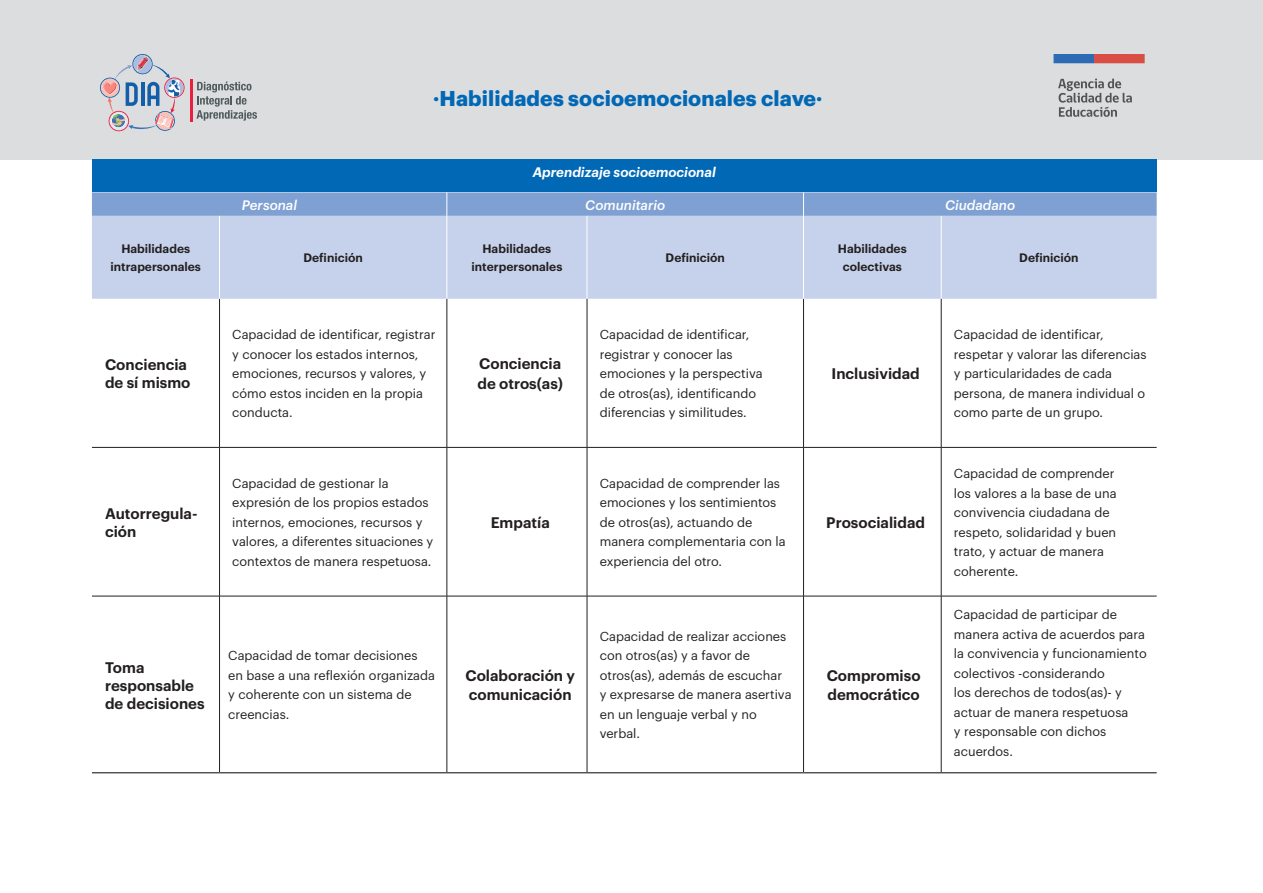
<style>
.page{position:relative;width:1263px;height:893px;background:#fff}
.page>*{position:absolute;margin:0;border:0;box-sizing:border-box;transform-origin:0 0}
.t1{font:700 21px "Graphik";letter-spacing:.005em;color:#0168b5}
.t2{font:600 15px/18px "Graphik";color:#231f20}
.t3{font:italic 500 13.5px "Graphik";color:#fff}
.t4{font:italic 600 13.5px "Graphik";color:#fff}
.t5{font:12.75px/19.5px "Graphik";color:#231f20}
.t6{font:600 12px/18px "Graphik";color:#231f20;text-align:center}
</style>
<div class="page">
<div style="left:0;top:0;width:1263px;height:160px;background:#dcdddf"></div>
<div style="left:92px;top:159px;width:1065px;height:33px;background:#0168b5"></div>
<div style="left:92px;top:216px;width:1065px;height:83px;background:#c6d2eb"></div>
<svg style="left:92px;top:192px;width:1065px;height:24px;background:#81a2d4"></svg>
<hr style="left:219px;top:299px;width:1px;height:148px;background:#231f20">
<hr style="left:447px;top:299px;width:1px;height:148px;background:#231f20">
<hr style="left:587px;top:299px;width:1px;height:148px;background:#231f20">
<hr style="left:803px;top:299px;width:1px;height:148px;background:#231f20">
<hr style="left:941px;top:299px;width:1px;height:148px;background:#231f20">
<hr style="left:92px;top:447px;width:128px;height:1px;background:#231f20">
<hr style="left:219px;top:448px;width:1px;height:148px;background:#231f20">
<hr style="left:220px;top:447px;width:227px;height:1px;background:#231f20">
<hr style="left:447px;top:448px;width:1px;height:148px;background:#231f20">
<hr style="left:447px;top:447px;width:140px;height:1px;background:#231f20">
<hr style="left:587px;top:447px;width:216px;height:1px;background:#231f20">
<hr style="left:803px;top:447px;width:138px;height:1px;background:#231f20">
<hr style="left:587px;top:448px;width:1px;height:148px;background:#231f20">
<hr style="left:803px;top:448px;width:1px;height:148px;background:#231f20">
<hr style="left:941px;top:448px;width:1px;height:148px;background:#231f20">
<hr style="left:941px;top:447px;width:216px;height:1px;background:#231f20">
<hr style="left:219px;top:596px;width:1px;height:176px;background:#231f20">
<hr style="left:447px;top:596px;width:1px;height:176px;background:#231f20">
<hr style="left:587px;top:596px;width:1px;height:176px;background:#231f20">
<hr style="left:803px;top:596px;width:1px;height:176px;background:#231f20">
<hr style="left:941px;top:596px;width:1px;height:176px;background:#231f20">
<hr style="left:219px;top:216px;width:1px;height:83px;background:#fff">
<hr style="left:447px;top:216px;width:1px;height:83px;background:#fff">
<hr style="left:587px;top:216px;width:1px;height:83px;background:#fff">
<hr style="left:803px;top:216px;width:1px;height:83px;background:#fff">
<hr style="left:941px;top:216px;width:1px;height:83px;background:#fff">
<hr style="left:92px;top:596px;width:128px;height:1px;background:#231f20">
<hr style="left:220px;top:596px;width:227px;height:1px;background:#231f20">
<hr style="left:447px;top:596px;width:140px;height:1px;background:#231f20">
<hr style="left:587px;top:596px;width:216px;height:1px;background:#231f20">
<hr style="left:803px;top:596px;width:138px;height:1px;background:#231f20">
<hr style="left:941px;top:596px;width:216px;height:1px;background:#231f20">
<hr style="left:92px;top:772px;width:128px;height:1px;background:#231f20">
<hr style="left:220px;top:772px;width:227px;height:1px;background:#231f20">
<hr style="left:447px;top:772px;width:140px;height:1px;background:#231f20">
<hr style="left:587px;top:772px;width:216px;height:1px;background:#231f20">
<hr style="left:803px;top:772px;width:138px;height:1px;background:#231f20">
<hr style="left:941px;top:772px;width:216px;height:1px;background:#231f20">
<svg style="left:1058px;top:79px;width:74px;height:38px"></svg>
<div style="left:1053px;top:54px;width:41px;height:9px;background:#2d6cb5"></div>
<svg style="left:1094px;top:54px;width:51px;height:9px"></svg>
<svg style="left:196px;top:82px;width:61px;height:39px"></svg>
<hr style="left:190px;top:79px;width:2px;height:43px;background:#ea203e">
<svg style="left:100px;top:54px;width:85px;height:77px"></svg>
<h1 class="t1" style="left:433px;top:83px;width:391px">·Habilidades socioemocionales clave·</h1>
<p class="t4" style="left:533px;top:162px;width:185px">Aprendizaje socioemocional</p>
<p class="t3" style="left:242px;top:195px;width:57px">Personal</p>
<p class="t3" style="left:585px;top:195px;width:81px">Comunitario</p>
<p class="t3" style="left:945px;top:195px;width:72px">Ciudadano</p>
<p class="t6" style="left:110px;top:239px;width:92px">Habilidades intrapersonales</p>
<p class="t6" style="left:304px;top:248px;width:61px">Definición</p>
<p class="t6" style="left:471px;top:239px;width:92px">Habilidades interpersonales</p>
<p class="t6" style="left:666px;top:248px;width:61px">Definición</p>
<p class="t6" style="left:838px;top:239px;width:70px">Habilidades colectivas</p>
<p class="t6" style="left:1019px;top:248px;width:61px">Definición</p>
<p class="t2" style="left:105px;top:354px;width:87px">Conciencia de sí mismo</p>
<p class="t2" style="left:105px;top:503px;width:94px">Autorregula&shy;ción</p>
<p class="t5" style="left:232px;top:324px;width:205px">Capacidad de identificar, registrar y conocer los estados internos, emociones, recursos y valores, y cómo estos inciden en la propia conducta.</p>
<p class="t5" style="left:232px;top:472px;width:202px">Capacidad de gestionar la expresión de los propios estados internos, emociones, recursos y valores, a diferentes situaciones y contextos de manera respetuosa.</p>
<p class="t2" style="left:105px;top:657px;width:101px">Toma responsable de decisiones</p>
<p class="t5" style="left:228px;top:645px;width:208px">Capacidad de tomar decisiones en base a una reflexión organizada y coherente con un sistema de creencias.</p>
<p class="t2" style="left:477px;top:353px;width:87px;line-height:19.5px">Conciencia de otros(as)</p>
<p class="t2" style="left:491px;top:512px;width:61px">Empatía</p>
<p class="t2" style="left:465px;top:664px;width:111px;line-height:19.5px">Colaboración y comunicación</p>
<p class="t5" style="left:600px;top:324px;width:164px">Capacidad de identificar, registrar y conocer las emociones y la perspectiva de otros(as), identificando diferencias y similitudes.</p>
<p class="t5" style="left:600px;top:472px;width:187px">Capacidad de comprender las emociones y los sentimientos de otros(as), actuando de manera complementaria con la experiencia del otro.</p>
<p class="t5" style="left:600px;top:625px;width:193px">Capacidad de realizar acciones con otros(as) y a favor de otros(as), además de escuchar y expresarse de manera asertiva en un lenguaje verbal y no verbal.</p>
<p class="t2" style="left:831px;top:363px;width:90px">Inclusividad</p>
<p class="t2" style="left:826px;top:512px;width:100px">Prosocialidad</p>
<p class="t2" style="left:827px;top:664px;width:95px;line-height:19.5px">Compromiso democrático</p>
<p class="t5" style="left:954px;top:324px;width:194px">Capacidad de identificar, respetar y valorar las diferencias y particularidades de cada persona, de manera individual o como parte de un grupo.</p>
<p class="t5" style="left:954px;top:463px;width:164px">Capacidad de comprender los valores a la base de una convivencia ciudadana de respeto, solidaridad y buen trato, y actuar de manera coherente.</p>
<p class="t5" style="left:954px;top:604px;width:194px">Capacidad de participar de manera activa de acuerdos para la convivencia y funcionamiento colectivos -considerando<br>los derechos de todos(as)- y actuar de manera respetuosa<br>y responsable con dichos acuerdos.</p>
</div>
